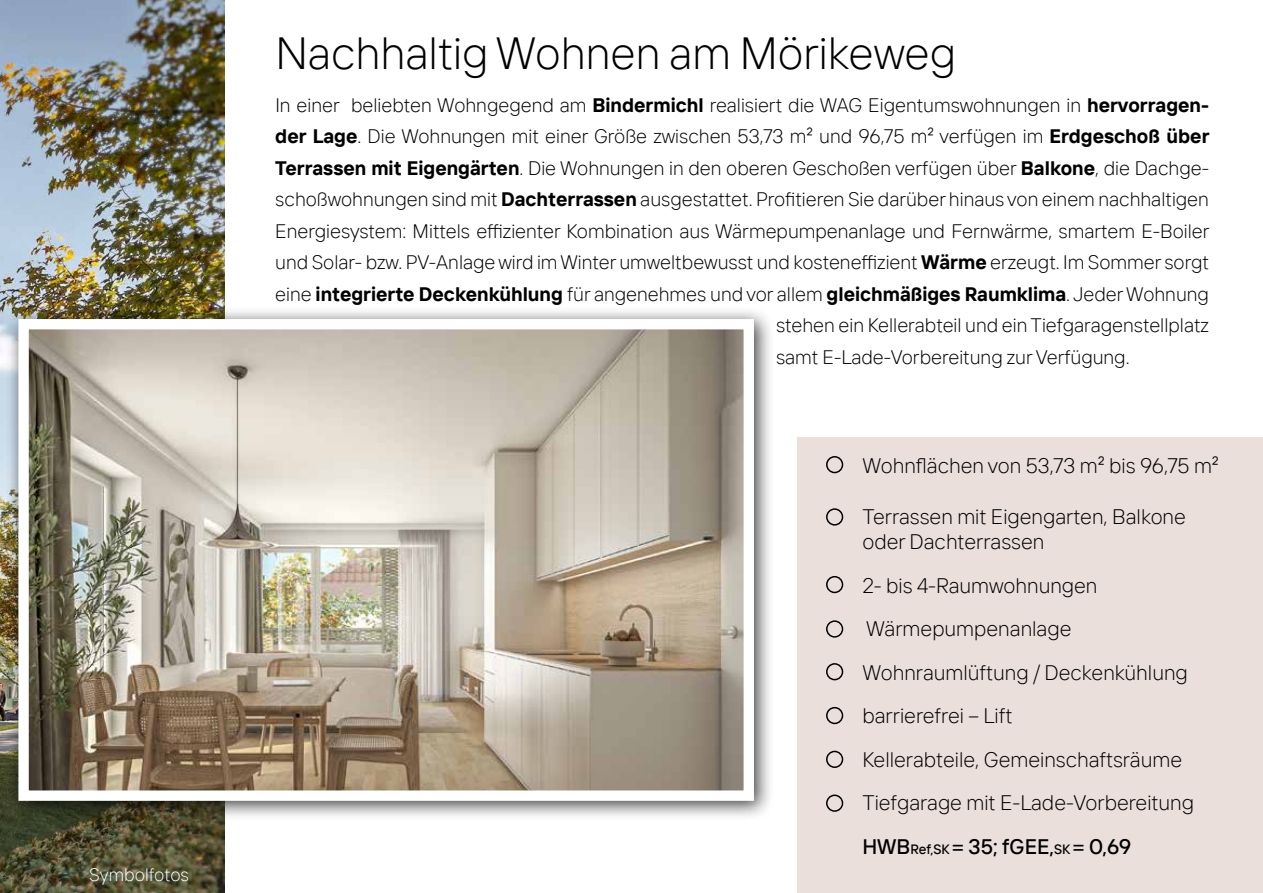
<style>
.page{position:relative;width:1263px;height:893px;background:#fff}
.page>*{position:absolute;margin:0;border:0;box-sizing:border-box;transform-origin:0 0}
.t1{font:300 45px "TT Interphases";color:#000}
.t2{font:300 21px/43.5px "TT Interphases";color:#000}
.t3{font:300 19.5px "TT Interphases";color:#000}
.t4{font:700 19.5px "TT Interphases";color:#000}
.t5{font:300 18px "TT Interphases";color:#fff}
.s1{font-weight:700}
.s2{font-weight:300}
.s3{font-weight:500}
.s4{font-weight:500;font-size:13.5px}
</style>
<div class="page">
<div style="left:797px;top:437px;width:466px;height:456px;background:#eadfdb"></div>
<img style="left:0;top:0;width:224px;height:893px">
<div style="left:5px;top:306px;width:769px;height:515px;background:#000;opacity:.75"></div>
<img style="left:29px;top:330px;width:714px;height:460px">
<div style="left:18px;top:319px;width:736px;height:482px;border:10px solid #fff"></div>
<div style="left:826px;top:576px;width:17px;height:17px;border:2px solid #000;border-radius:50%"></div>
<div style="left:826px;top:456px;width:17px;height:17px;border:2px solid #000;border-radius:50%"></div>
<div style="left:826px;top:508px;width:17px;height:18px;border:2px solid #000;border-radius:50%"></div>
<div style="left:826px;top:620px;width:17px;height:18px;border:2px solid #000;border-radius:50%"></div>
<div style="left:826px;top:663px;width:17px;height:17px;border:2px solid #000;border-radius:50%"></div>
<div style="left:826px;top:707px;width:17px;height:17px;border:2px solid #000;border-radius:50%"></div>
<div style="left:826px;top:751px;width:17px;height:17px;border:2px solid #000;border-radius:50%"></div>
<div style="left:826px;top:794px;width:17px;height:18px;border:2px solid #000;border-radius:50%"></div>
<p class="t5" style="left:89px;top:863px;width:101px">Symbolfotos</p>
<h1 class="t1" style="left:275px;top:25px;width:682px">Nachhaltig Wohnen am Mörikeweg</h1>
<p class="t3" style="left:275px;top:92px;width:935px">In einer beliebten Wohngegend am <span class="s1">Bindermichl</span> realisiert die WAG Eigentumswohnungen in <span class="s1">hervorragen-</span></p>
<p class="t3" style="left:275px;top:124px;width:936px"><span class="s1">der Lage</span>. Die Wohnungen mit einer Größe zwischen 53,73 m² und 96,75 m² verfügen im <span class="s1">Erdgeschoß über</span></p>
<p class="t3" style="left:275px;top:155px;width:935px"><span class="s1">Terrassen mit Eigengärten</span>. Die Wohnungen in den oberen Geschoßen verfügen über <span class="s1">Balkone</span>, die Dachge-</p>
<p class="t3" style="left:275px;top:187px;width:935px">schoßwohnungen sind mit <span class="s1">Dachterrassen</span> ausgestattet. Profitieren Sie darüber hinaus von einem nachhaltigen</p>
<p class="t3" style="left:275px;top:218px;width:936px">Energiesystem: Mittels effizienter Kombination aus Wärmepumpenanlage und Fernwärme, smartem E-Boiler</p>
<p class="t3" style="left:275px;top:250px;width:935px">und Solar- bzw. PV-Anlage wird im Winter umweltbewusst und kosteneffizient <span class="s1">Wärme</span> erzeugt. Im Sommer sorgt</p>
<p class="t4" style="left:275px;top:281px;width:935px"><span class="s2">eine</span> integrierte Deckenkühlung <span class="s2">für angenehmes und vor allem</span> gleichmäßiges Raumklima<span class="s2">. Jeder Wohnung</span></p>
<p class="t3" style="left:776px;top:313px;width:434px">stehen ein Kellerabteil und ein Tiefgaragenstellplatz</p>
<p class="t3" style="left:776px;top:344px;width:355px">samt E-Lade-Vorbereitung zur Verfügung.</p>
<p class="t2" style="left:862px;top:443px;width:358px">Wohnflächen von 53,73 m² bis 96,75 m²</p>
<p class="t2" style="left:862px;top:503px;width:325px;line-height:25.5px">Terrassen mit Eigengarten, Balkone oder Dachterrassen</p>
<p class="t2" style="left:862px;top:563px;width:333px">2- bis 4-Raumwohnungen<br>Wärmepumpenanlage<br>Wohnraumlüftung / Deckenkühlung barrierefrei – Lift<br>Kellerabteile, Gemeinschaftsräume<br>Tiefgarage mit E-Lade-Vorbereitung<br><span class="s3">HWB</span><span class="s4">Ref,SK</span> <span class="s3">= 35; fGEE,</span><span class="s4">SK</span> <span class="s3">= 0,69</span></p>
</div>
